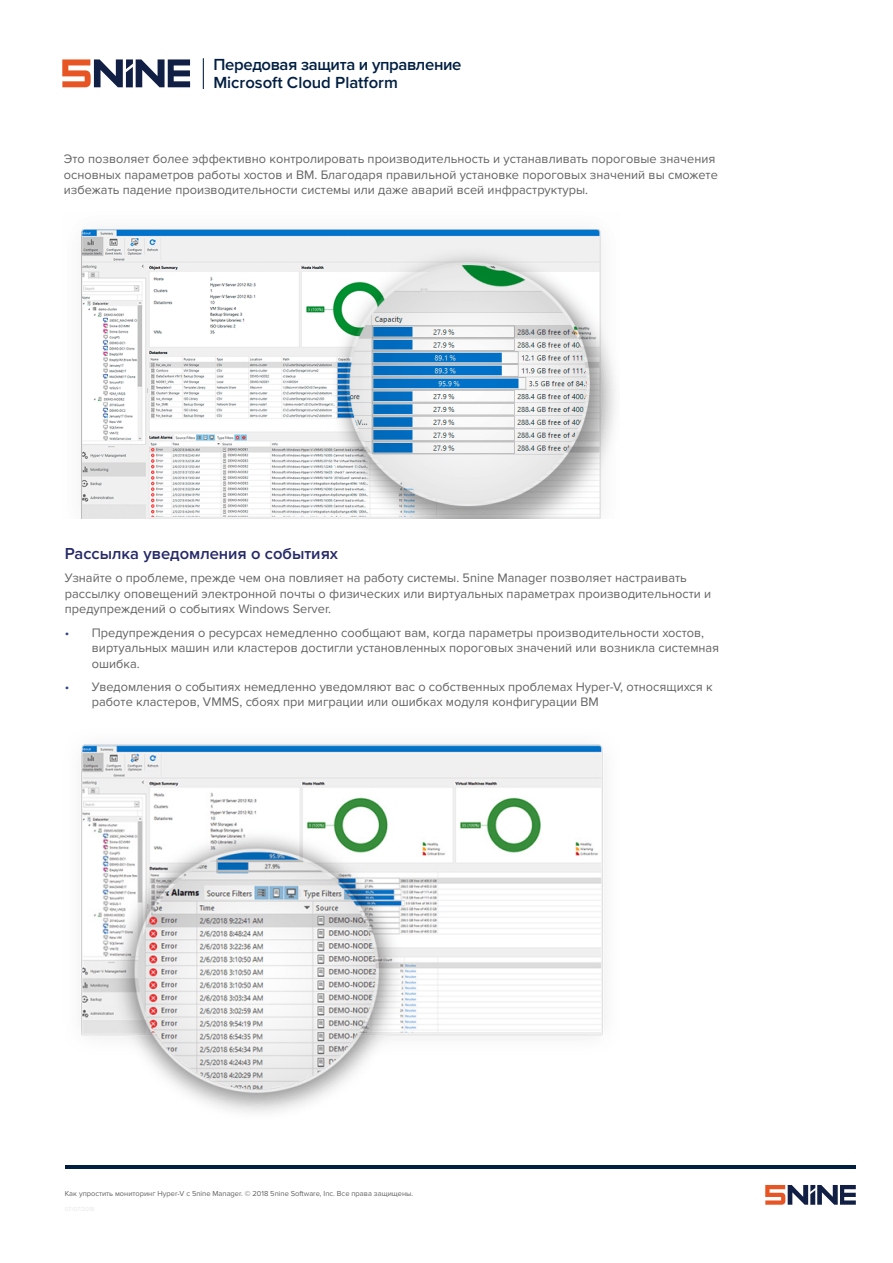
<style>
.page{position:relative;width:893px;height:1263px;background:#fff}
.page>*{position:absolute;margin:0;border:0;box-sizing:border-box;transform-origin:0 0}
.t1{font:600 16.65px/17.7px "Proxima Nova";letter-spacing:-.02em;color:#001e41}
.paragraph_upper_spac{font:600 16.5px "Proxima Nova";color:#262967}
.paragraph_upper_spac-2{font:12.75px/15.6px "Proxima Nova";color:#646464}
.t2{font:7.5px "Proxima Nova";color:#646464}
.s1{color:#35438a}
</style>
<div class="page">
<svg style="left:62px;top:59px;width:128px;height:28px"></svg>
<hr style="left:203px;top:58px;width:1px;height:31px;background:#001e41">
<hr style="left:65px;top:1165px;width:791px;height:4px;background:#001e41">
<svg style="left:765px;top:1185px;width:91px;height:20px"></svg>
<img style="left:81px;top:229px;width:534px;height:289px">
<img style="left:81px;top:744px;width:522px;height:368px">
<h1 class="t1" style="left:213px;top:55px;width:250px">Передовая защита и управление<br>Microsoft Cloud Platform</h1>
<p class="paragraph_upper_spac-2" style="left:64px;top:151px;width:656px">Это позволяет более эффективно контролировать производительность и устанавливать пороговые значения основных параметров работы хостов и ВМ. Благодаря правильной установке пороговых значений вы сможете избежать падение производительности системы или даже аварий всей инфраструктуры.</p>
<p class="paragraph_upper_spac" style="left:65px;top:544px;width:275px">Рассылка уведомления о событиях</p>
<p class="paragraph_upper_spac-2" style="left:65px;top:570px;width:648px">Узнайте о проблеме, прежде чем она повлияет на работу системы. 5nine Manager позволяет настраивать рассылку оповещений электронной почты о физических или виртуальных параметрах производительности и предупреждений о событиях Windows Server.</p>
<p class="paragraph_upper_spac-2" style="left:92px;top:625px;width:629px;text-indent:-27px"><span class="s1">•</span> Предупреждения о ресурсах немедленно сообщают вам, когда параметры производительности хостов, виртуальных машин или кластеров достигли установленных пороговых значений или возникла системная ошибка.</p>
<p class="paragraph_upper_spac-2" style="left:92px;top:679px;width:622px;text-indent:-27px"><span class="s1">•</span> Уведомления о событиях немедленно уведомляют вас о собственных проблемах Hyper-V, относящихся к работе кластеров, VMMS, сбоях при миграции или ошибках модуля конфигурации ВМ</p>
<p class="t2" style="left:65px;top:1189px;width:350px">Как упростить мониторинг Hyper-V с 5nine Manager. © 2018 5nine Software, Inc. Все права защищены.</p>
</div>
